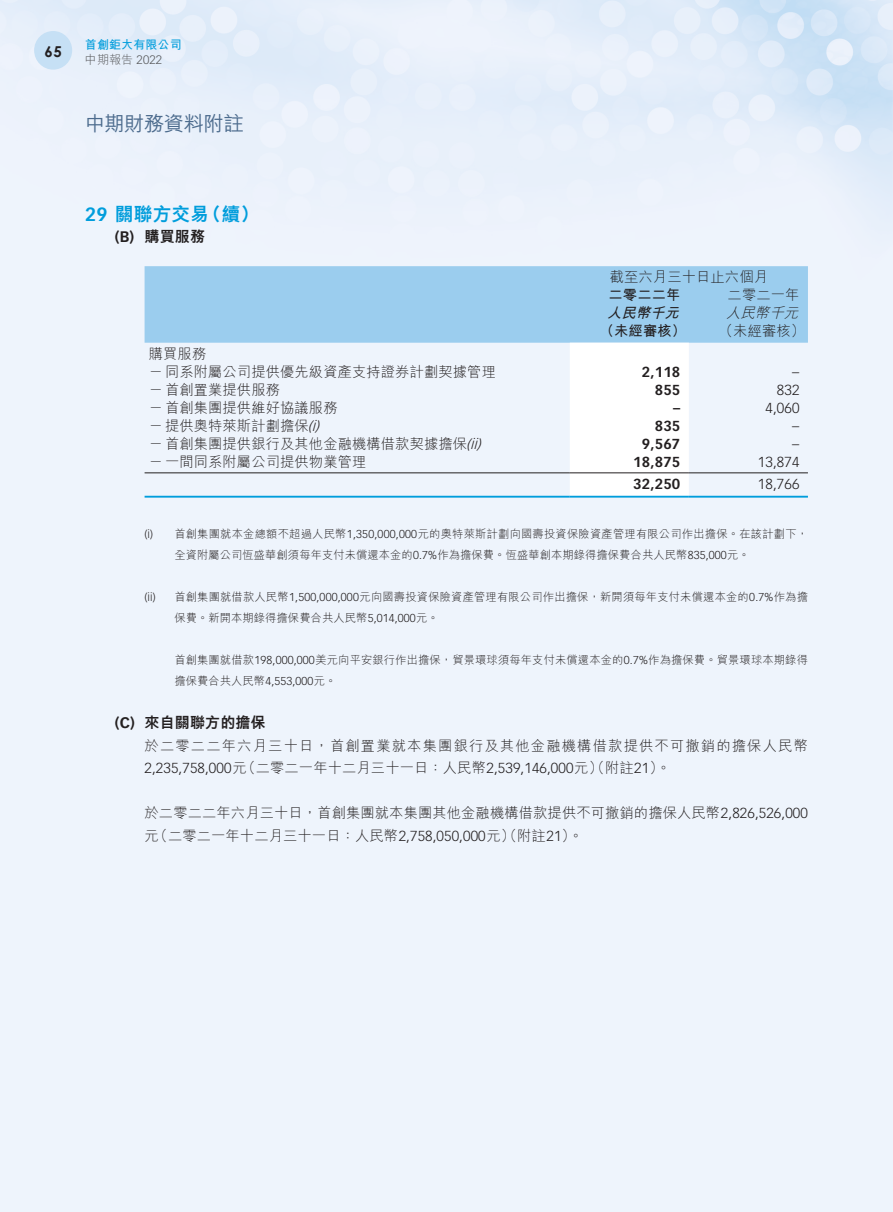
<style>
.page{position:relative;width:893px;height:1212px;background:#eef4fc}
.page>*{position:absolute;margin:0;border:0;box-sizing:border-box;transform-origin:0 0}
.t1{font:500 20.25px "M Hei HK";letter-spacing:-.02em;color:#4c6b8d}
.t2{font:800 18.75px "M Hei HK";letter-spacing:.01em;color:#009ddc}
.t3{font:800 15px "M Hei HK";letter-spacing:.01em;color:#231f20}
.t4{font:700 15px "Vectora LT Std";color:#231f20}
.t5{font:700 15px "Century Gothic";color:#231f20}
.t6{font:300 14.25px/18px "M Hei HK";letter-spacing:.01em;color:#231f20}
.t7{font:300 14.25px/22.5px "M Hei HK";letter-spacing:.085em;color:#231f20}
.t8{font:300 14.25px "Vectora LT Std";letter-spacing:.01em;color:#231f20}
.t9{font:700 14.25px "Vectora LT Std";letter-spacing:.01em;color:#231f20}
.t10{font:700 14.25px "M Hei HK";letter-spacing:.01em;color:#231f20}
.t11{font:italic 300 14.25px "M Hei HK";color:#231f20}
.t12{font:italic 700 14.25px "M Hei HK";color:#231f20}
.t13{font:700 12px "M Hei HK";letter-spacing:.01em;color:#009ddc}
.t14{font:300 12px "M Hei HK";color:#57585a}
.t15{font:300 11.25px/21px "M Hei HK";letter-spacing:.015em;color:#231f20}
.t16{font:300 11.25px "Vectora LT Std";color:#231f20}
.s1{font-family:"Vectora LT Std"}
.s2{font-family:"Vectora LT Std";font-weight:700}
.s3{font-family:"Vectora LT Std";font-style:italic}
.s4{font-family:"M Hei HK"}
</style>
<div class="page">
<img style="left:0;top:0;width:893px;height:301px">
<div style="left:34px;top:31px;width:38px;height:39px;background:#c6e0f5;border-radius:50%"></div>
<div style="left:145px;top:266px;width:663px;height:77px;background:#9bcdee"></div>
<div style="left:570px;top:343px;width:119px;height:153px;background:#fff"></div>
<hr style="left:145px;top:472px;width:425px;height:1px;background:#231f20">
<hr style="left:570px;top:472px;width:119px;height:1px;background:#231f20">
<hr style="left:689px;top:472px;width:119px;height:1px;background:#231f20">
<hr style="left:145px;top:496px;width:425px;height:2px;background:#009ddc">
<hr style="left:570px;top:496px;width:119px;height:2px;background:#009ddc">
<hr style="left:689px;top:496px;width:119px;height:2px;background:#009ddc">
<h3 class="t5" style="left:45px;top:40px;width:19px">65</h3>
<p class="t13" style="left:85px;top:36px;width:98px">首創鉅大有限公司</p>
<p class="t14" style="left:85px;top:53px;width:79px">中期報告 <span class="s1">2022</span></p>
<h1 class="t1" style="left:85px;top:109px;width:161px">中期財務資料附註</h1>
<h2 class="t2" style="left:85px;top:205px;width:126px"><span class="s2">29</span> 關聯方交易</h2>
<h3 class="t3" style="left:145px;top:229px;width:62px">購買服務</h3>
<h2 class="t2" style="left:202px;top:205px;width:58px">（續(</h2>
<h3 class="t4" style="left:115px;top:227px;width:21px">B( )</h3>
<p class="t6" style="left:149px;top:344px;width:59px">購買服務</p>
<p class="t6" style="left:149px;top:362px;width:349px">－同系附屬公司提供優先級資產支持證券計劃契據管理</p>
<p class="t6" style="left:149px;top:380px;width:133px">－首創置業提供服務</p>
<p class="t6" style="left:149px;top:398px;width:190px">－首創集團提供維好協議服務</p>
<p class="t6" style="left:149px;top:416px;width:176px">－提供奧特萊斯計劃擔保 <span class="s3">(i(</span></p>
<p class="t6" style="left:149px;top:434px;width:338px">－首創集團提供銀行及其他金融機構借款契據擔保 <span class="s3">(i i(</span></p>
<p class="t6" style="left:149px;top:452px;width:219px">－一間同系附屬公司提供物業管理</p>
<p class="t6" style="left:728px;top:268px;width:73px;text-indent:-118px">截至六月三十日止六個月<br>二零二一年</p>
<p class="t10" style="left:608px;top:285px;width:73px">二零二二年</p>
<p class="t12" style="left:607px;top:303px;width:78px">人民幣千元</p>
<p class="t11" style="left:726px;top:306px;width:77px">人民幣千元</p>
<p class="t10" style="left:600px;top:321px;width:88px">（未經審核）</p>
<p class="t6" style="left:719px;top:322px;width:88px">（未經審核(</p>
<p class="t9" style="left:642px;top:363px;width:40px">2,118</p>
<p class="t8" style="left:792px;top:364px;width:9px">–</p>
<p class="t9" style="left:655px;top:381px;width:27px">855</p>
<p class="t8" style="left:777px;top:382px;width:24px">832</p>
<p class="t9" style="left:673px;top:399px;width:9px">–</p>
<p class="t8" style="left:765px;top:400px;width:35px">4,060</p>
<p class="t9" style="left:655px;top:417px;width:27px">835</p>
<p class="t8" style="left:792px;top:418px;width:9px">–</p>
<p class="t9" style="left:642px;top:435px;width:40px">9,567</p>
<p class="t8" style="left:792px;top:436px;width:9px">–</p>
<p class="t9" style="left:633px;top:453px;width:49px">18,875</p>
<p class="t8" style="left:758px;top:454px;width:43px">13,874</p>
<h3 class="t4" style="left:115px;top:714px;width:22px">C( )</h3>
<p class="t16" style="left:145px;top:527px;width:10px">) i(</p>
<p class="t16" style="left:145px;top:590px;width:13px">i i( )</p>
<p class="t9" style="left:633px;top:476px;width:49px">32,250</p>
<p class="t15" style="left:174px;top:523px;width:635px">首創集團就本金總額不超過人民幣<span class="s1">1,350,000,000</span>元的奧特萊斯計劃向國壽投資保險資產管理有限公司作出擔保。在該計劃下，</p>
<p class="t8" style="left:758px;top:476px;width:43px">18,766</p>
<p class="t15" style="left:174px;top:544px;width:577px">全資附屬公司恆盛華創須每年支付未償還本金的<span class="s1">0.7%</span>作為擔保費。恆盛華創本期錄得擔保費合共人民幣<span class="s1">835,000</span>元。</p>
<p class="t15" style="left:174px;top:586px;width:635px">首創集團就借款人民幣<span class="s1">1,500,000,000</span>元向國壽投資保險資產管理有限公司作出擔保，新開須每年支付未償還本金的<span class="s1">0.7%</span>作為擔</p>
<p class="t15" style="left:174px;top:607px;width:266px">保費。新開本期錄得擔保費合共人民幣<span class="s1">5,014,000</span>元。</p>
<p class="t15" style="left:174px;top:649px;width:635px">首創集團就借款<span class="s1">198,000,000</span>美元向平安銀行作出擔保，貿景環球須每年支付未償還本金的<span class="s1">0.7%</span>作為擔保費。貿景環球本期錄得擔保費合共人民幣<span class="s1">4,553,000</span>元。</p>
<h3 class="t3" style="left:145px;top:715px;width:123px">來自關聯方的擔保</h3>
<p class="t7" style="left:241px;top:734px;width:568px;text-indent:-97px">於二零二二年六月三十日，首創置業就本集團銀行及其他金融機構借款提供不可撤銷的擔保人民幣（二零二一年十二月三十一日：人民幣<span class="s1">2,539,146,000</span>元）（附註<span class="s1">21</span> 。(</p>
<p class="t8" style="left:145px;top:760px;width:104px">2,235,758,000<span class="s4">元</span></p>
<p class="t6" style="left:154px;top:801px;width:656px;line-height:22.5px;text-indent:-9px">於二零二二年六月三十日，首創集團就本集團其他金融機構借款提供不可撤銷的擔保人民幣<span class="s1">2,826,526,000</span>（二零二一年十二月三十一日：人民幣<span class="s1">2,758,050,000</span>元）（附註<span class="s1">21</span> 。(</p>
<p class="t6" style="left:145px;top:826px;width:16px">元</p>
</div>
